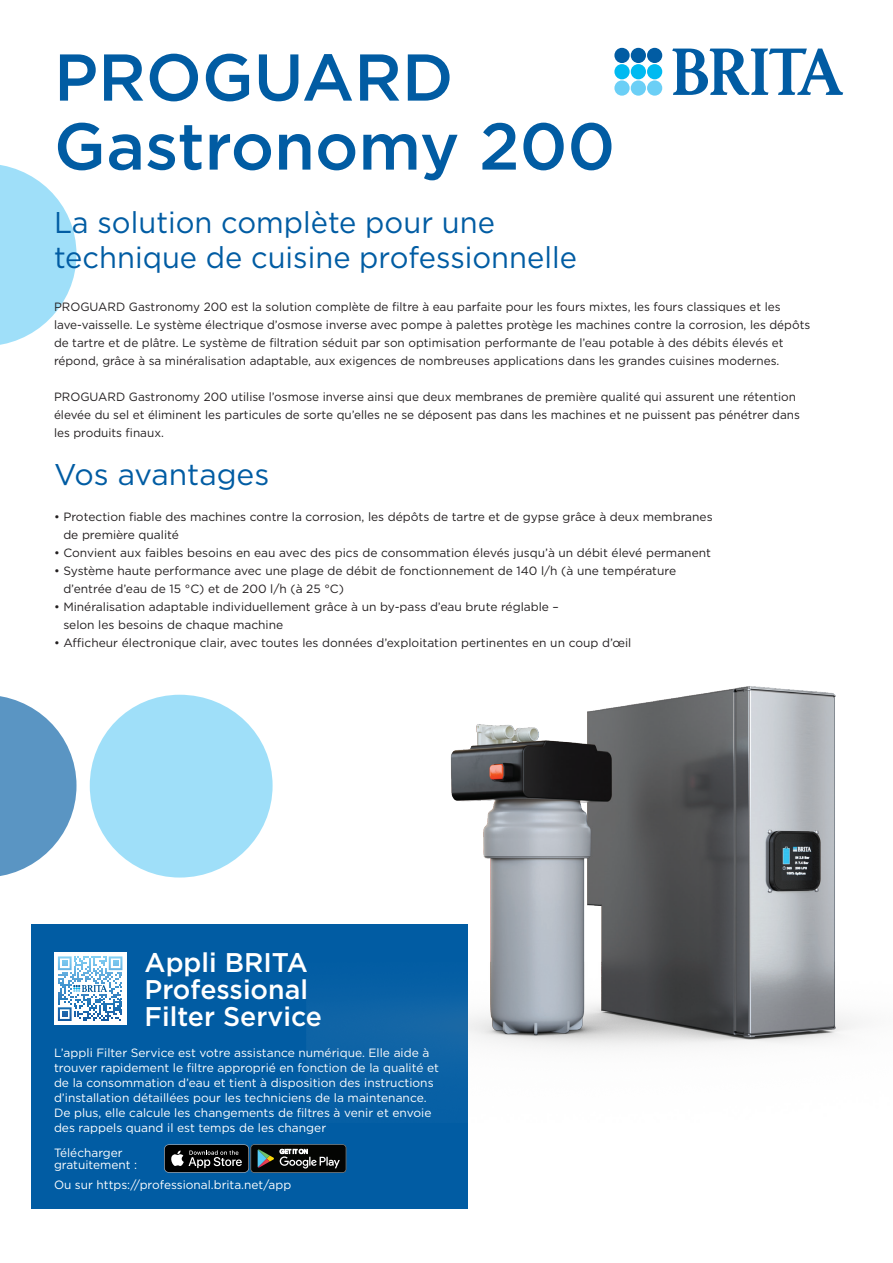
<style>
.page{position:relative;width:893px;height:1263px;background:#fff}
.page>*{position:absolute;margin:0;border:0;box-sizing:border-box;transform-origin:0 0}
.t1{font:500 66px/69px "Gotham";color:#015ca3}
.t2{font:30px/34.5px "Gotham";color:#015ca3}
.t3{font:500 27px/27px "Gotham";color:#fff}
.t4{font:12px/18px "Gotham";color:#231f20}
.t5{font:12px/15px "Gotham";color:#fff}
</style>
<div class="page">
<div style="left:31px;top:924px;width:437px;height:285px;background:#015ca3"></div>
<svg style="left:164px;top:1144px;width:182px;height:29px;background:#2f3334"></svg>
<div style="left:54px;top:952px;width:72px;height:73px;background:#fff"></div>
<svg style="left:58px;top:956px;width:64px;height:65px"></svg>
<svg style="left:73px;top:985px;width:34px;height:7px"></svg>
<svg style="left:0;top:696px;width:77px;height:180px"></svg>
<svg style="left:0;top:165px;width:77px;height:180px"></svg>
<div style="left:90px;top:695px;width:183px;height:182px;background:#9fdff9;border-radius:50%"></div>
<div style="left:647px;top:80px;width:15px;height:16px;background:#6bcff6;border-radius:50%"></div>
<div style="left:631px;top:80px;width:15px;height:16px;background:#6bcff6;border-radius:50%"></div>
<div style="left:614px;top:80px;width:16px;height:16px;background:#6bcff6;border-radius:50%"></div>
<div style="left:647px;top:48px;width:15px;height:15px;background:#015ca3;border-radius:50%"></div>
<div style="left:631px;top:48px;width:15px;height:15px;background:#015ca3;border-radius:50%"></div>
<div style="left:614px;top:48px;width:16px;height:15px;background:#015ca3;border-radius:50%"></div>
<div style="left:647px;top:64px;width:15px;height:15px;background:#00baf1;border-radius:50%"></div>
<div style="left:631px;top:64px;width:15px;height:15px;background:#00baf1;border-radius:50%"></div>
<div style="left:614px;top:64px;width:16px;height:15px;background:#00baf1;border-radius:50%"></div>
<svg style="left:672px;top:49px;width:171px;height:46px"></svg>
<img style="left:262px;top:686px;width:597px;height:390px">
<h1 class="t1" style="left:54px;top:42px;width:563px">PROGUARD<br>Gastronomy 200</h1>
<h2 class="t2" style="left:54px;top:205px;width:524px">La solution complète pour une technique de cuisine professionnelle</h2>
<p class="t4" style="left:54px;top:297px;width:758px">PROGUARD Gastronomy 200 est la solution complète de filtre à eau parfaite pour les fours mixtes, les fours classiques et les lave-vaisselle. Le système électrique d’osmose inverse avec pompe à palettes protège les machines contre la corrosion, les dépôts de tartre et de plâtre. Le système de filtration séduit par son optimisation performante de l’eau potable à des débits élevés et répond, grâce à sa minéralisation adaptable, aux exigences de nombreuses applications dans les grandes cuisines modernes.</p>
<p class="t4" style="left:54px;top:387px;width:747px">PROGUARD Gastronomy 200 utilise l’osmose inverse ainsi que deux membranes de première qualité qui assurent une rétention élevée du sel et éliminent les particules de sorte qu’elles ne se déposent pas dans les machines et ne puissent pas pénétrer dans les produits finaux.</p>
<h2 class="t2" style="left:54px;top:456px;width:217px">Vos avantages</h2>
<p class="t4" style="left:63px;top:508px;width:651px;text-indent:-9px">• Protection fiable des machines contre la corrosion, les dépôts de tartre et de gypse grâce à deux membranes de première qualité</p>
<p class="t4" style="left:54px;top:544px;width:658px">• Convient aux faibles besoins en eau avec des pics de consommation élevés jusqu’à un débit élevé permanent</p>
<p class="t4" style="left:63px;top:562px;width:614px;text-indent:-9px">• Système haute performance avec une plage de débit de fonctionnement de 140 l/h (à une température d’entrée d’eau de 15 °C) et de 200 l/h (à 25 °C)</p>
<p class="t4" style="left:63px;top:598px;width:497px;text-indent:-9px">• Minéralisation adaptable individuellement grâce à un by-pass d’eau brute réglable – selon les besoins de chaque machine</p>
<p class="t4" style="left:54px;top:634px;width:579px">• Afficheur électronique clair, avec toutes les données d’exploitation pertinentes en un coup d’œil</p>
<h3 class="t3" style="left:145px;top:949px;width:179px">Appli BRITA<br>Professional<br>Filter Service</h3>
<p class="t5" style="left:54px;top:1045px;width:386px">L’appli Filter Service est votre assistance numérique. Elle aide à trouver rapidement le filtre approprié en fonction de la qualité et de la consommation d’eau et tient à disposition des instructions d’installation détaillées pour les techniciens de la maintenance.<br>De plus, elle calcule les changements de filtres à venir et envoie des rappels quand il est temps de les changer</p>
<p class="t5" style="left:54px;top:1146px;width:85px;line-height:12px">Télécharger gratuitement :</p>
<p class="t5" style="left:54px;top:1177px;width:239px">Ou sur https://professional.brita.net/app</p>
</div>
